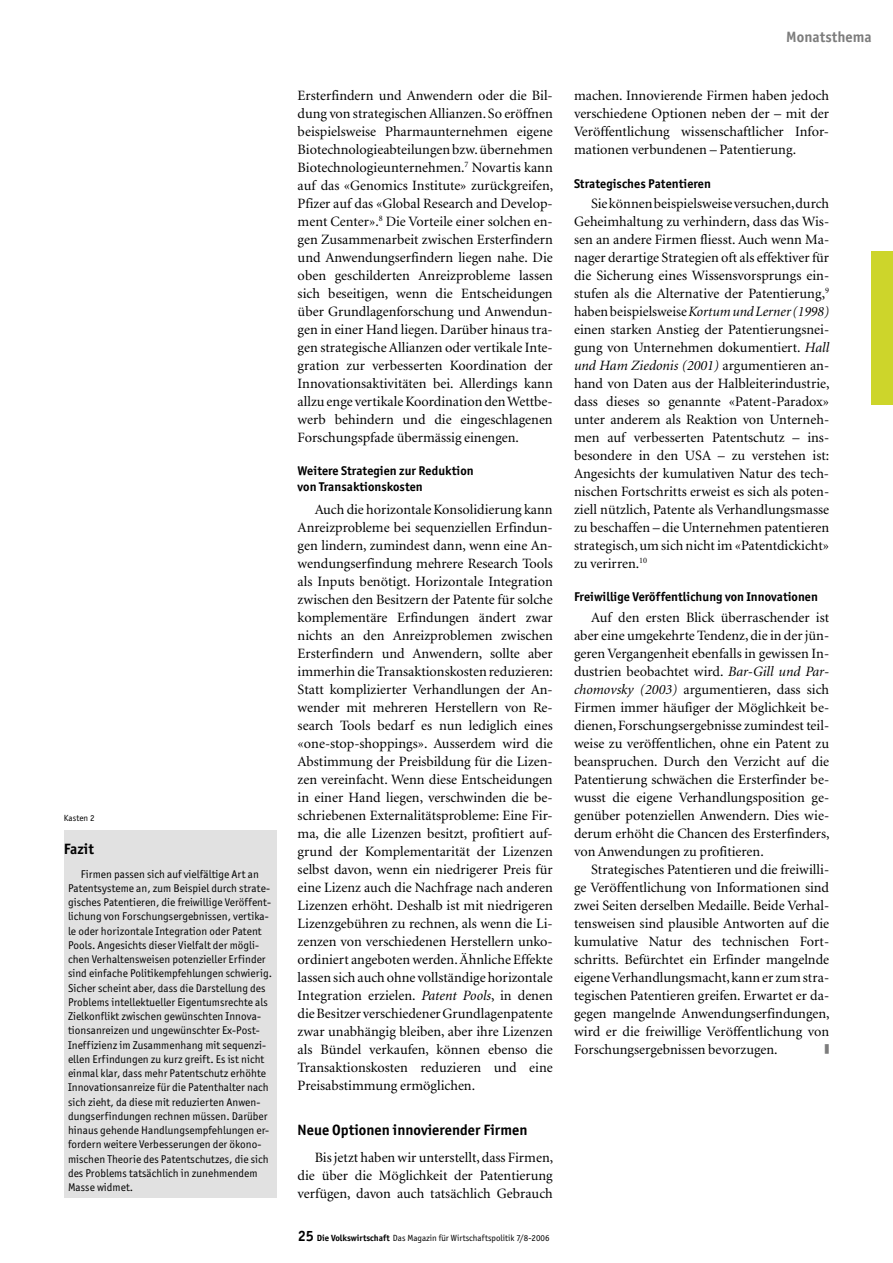
<style>
.page{position:relative;width:893px;height:1263px;background:#fff}
.page>*{position:absolute;margin:0;border:0;box-sizing:border-box;transform-origin:0 0}
._04_Zwischentitel_1{font:700 15px "Officina San ITC";letter-spacing:.005em;color:#000}
.t1{font:700 15px "Officina San ITC";letter-spacing:.005em;color:#7c7c7c}
._03_Grundschrift{font:14.25px/18px "Minion";color:#000;text-align:justify}
._05_Zwischentitel_2{font:700 12.75px/16.5px "Officina San ITC";letter-spacing:.005em;color:#000}
._12_Kasten-Text{font:11.25px/14.2px "Officina San ITC";letter-spacing:.005em;color:#000}
._06_Abbildungen{font:9px "Officina San ITC";color:#000}
.s1{font-style:italic}
.s2{font-weight:700;font-size:15px}
.s3{font-weight:700}
</style>
<div class="page">
<div style="left:872px;top:252px;width:21px;height:153px;background:#cdd52b"></div>
<div style="left:64px;top:829px;width:212px;height:368px;background:#e1e1e1"></div>
<p class="_06_Abbildungen" style="left:64px;top:813px;width:32px">Kasten 2</p>
<p class="_04_Zwischentitel_1" style="left:64px;top:840px;width:32px">Fazit</p>
<p class="_12_Kasten-Text" style="left:68px;top:866px;width:206px;text-indent:13px">Firmen passen sich auf vielfältige Art an Patentsysteme an, zum Beispiel durch strate&shy;gisches Patentieren, die freiwillige Veröffent&shy;lichung von Forschungsergebnissen, vertika&shy;le oder horizontale Integration oder Patent Pools. Angesichts dieser Vielfalt der mögli&shy;chen Verhaltensweisen potenzieller Erfinder sind einfache Politikempfehlungen schwierig.<br>Sicher scheint aber, dass die Darstellung des Problems intellektueller Eigentumsrechte als Zielkonflikt zwischen gewünschten Innova&shy;tionsanreizen und ungewünschter Ex-Post-Ineffizienz im Zusammenhang mit sequenzi&shy;ellen Erfindungen zu kurz greift. Es ist nicht einmal klar, dass mehr Patentschutz erhöhte Innovationsanreize für die Patenthalter nach sich zieht, da diese mit reduzierten Anwen&shy;dungserfindungen rechnen müssen. Darüber hinaus gehende Handlungsempfehlungen er&shy;fordern weitere Verbesserungen der ökono&shy;mischen Theorie des Patentschutzes, die sich des Problems tatsächlich in zunehmendem Masse widmet.</p>
<p class="_03_Grundschrift" style="left:298px;top:86px;width:257px">Ersterfindern und Anwendern oder die Bil&shy;dung von strategischen Allianzen. So eröffnen beispielsweise Pharmaunternehmen eigene Biotechnologieabteilungen bzw. übernehmen Biotechnologieunternehmen.<sup>7</sup> Novartis kann auf das «Genomics Institute» zurückgreifen, Pfizer auf das «Global Research and Develop&shy;ment Center».<sup>8</sup> Die Vorteile einer solchen en&shy;gen Zusammenarbeit zwischen Ersterfindern und Anwendungserfindern liegen nahe. Die oben geschilderten Anreizprobleme lassen sich beseitigen, wenn die Entscheidungen über Grundlagenforschung und Anwendun&shy;gen in einer Hand liegen. Darüber hinaus tra&shy;gen strategische Allianzen oder vertikale Inte&shy;gration zur verbesserten Koordination der Innovationsaktivitäten bei. Allerdings kann allzu enge vertikale Koordination den Wettbe&shy;werb behindern und die eingeschlagenen Forschungspfade übermässig einengen.</p>
<p class="_05_Zwischentitel_2" style="left:298px;top:462px;width:177px">Weitere Strategien zur Reduktion von Transaktionskosten</p>
<p class="_03_Grundschrift" style="left:298px;top:500px;width:257px;text-indent:17px">Auch die horizontale Konsolidierung kann Anreizprobleme bei sequenziellen Erfindun&shy;gen lindern, zumindest dann, wenn eine An&shy;wendungserfindung mehrere Research Tools als Inputs benötigt. Horizontale Integration zwischen den Besitzern der Patente für solche komplementäre Erfindungen ändert zwar nichts an den Anreizproblemen zwischen Ersterfindern und Anwendern, sollte aber immerhin die Transaktionskosten reduzieren:<br>Statt komplizierter Verhandlungen der An&shy;wender mit mehreren Herstellern von Re&shy;search Tools bedarf es nun lediglich eines «one-stop-shoppings». Ausserdem wird die Abstimmung der Preisbildung für die Lizen&shy;zen vereinfacht. Wenn diese Entscheidungen in einer Hand liegen, verschwinden die be&shy;schriebenen Externalitätsprobleme: Eine Fir&shy;ma, die alle Lizenzen besitzt, profitiert auf&shy;grund der Komplementarität der Lizenzen selbst davon, wenn ein niedrigerer Preis für eine Lizenz auch die Nachfrage nach anderen Lizenzen erhöht. Deshalb ist mit niedrigeren Lizenzgebühren zu rechnen, als wenn die Li&shy;zenzen von verschiedenen Herstellern unko&shy;ordiniert angeboten werden. Ähnliche Effekte lassen sich auch ohne vollständige horizontale Integration erzielen. <span class="s1">Patent Pools</span>, in denen die Besitzer verschiedener Grundlagenpatente zwar unabhängig bleiben, aber ihre Lizenzen als Bündel verkaufen, können ebenso die Transaktionskosten reduzieren und eine Preisabstimmung ermöglichen.</p>
<p class="_04_Zwischentitel_1" style="left:298px;top:1120px;width:231px">Neue Optionen innovierender Firmen</p>
<p class="_03_Grundschrift" style="left:298px;top:1148px;width:257px;text-indent:17px">Bis jetzt haben wir unterstellt, dass Firmen, die über die Möglichkeit der Patentierung verfügen, davon auch tatsächlich Gebrauch</p>
<p class="_06_Abbildungen" style="left:298px;top:1232px;width:253px"><span class="s2">25</span> <span class="s3">Die Volkswirtschaft</span> Das Magazin für Wirtschaftspolitik 7/8-2006</p>
<p class="t1" style="left:786px;top:27px;width:87px">Monatsthema</p>
<p class="_03_Grundschrift" style="left:574px;top:86px;width:257px">machen. Innovierende Firmen haben jedoch verschiedene Optionen neben der – mit der Veröffentlichung wissenschaftlicher Infor&shy;mationen verbundenen – Patentierung.</p>
<p class="_05_Zwischentitel_2" style="left:574px;top:175px;width:138px">Strategisches Patentieren</p>
<p class="_03_Grundschrift" style="left:574px;top:194px;width:257px;text-indent:17px">Sie können beispielsweise versuchen, durch Geheimhaltung zu verhindern, dass das Wis&shy;sen an andere Firmen fliesst. Auch wenn Ma&shy;nager derartige Strategien oft als effektiver für die Sicherung eines Wissensvorsprungs ein&shy;stufen als die Alternative der Patentierung,<sup>9 </sup>haben beispielsweise <span class="s1">Kortum und Lerner (1998) </span>einen starken Anstieg der Patentierungsnei&shy;gung von Unternehmen dokumentiert. <span class="s1">Hall und Ham Ziedonis (2001)</span> argumentieren an&shy;hand von Daten aus der Halbleiterindustrie, dass dieses so genannte «Patent-Paradox» unter anderem als Reaktion von Unterneh&shy;men auf verbesserten Patentschutz – ins&shy;besondere in den USA – zu verstehen ist:<br>Angesichts der kumulativen Natur des tech&shy;nischen Fortschritts erweist es sich als poten&shy;ziell nützlich, Patente als Verhandlungsmasse zu beschaffen – die Unternehmen patentieren strategisch, um sich nicht im «Patentdickicht» zu verirren.<sup>10</sup></p>
<p class="_05_Zwischentitel_2" style="left:574px;top:588px;width:245px">Freiwillige Veröffentlichung von Innovationen</p>
<p class="_03_Grundschrift" style="left:574px;top:608px;width:257px;text-indent:17px">Auf den ersten Blick überraschender ist aber eine umgekehrte Tendenz, die in der jün&shy;geren Vergangenheit ebenfalls in gewissen In&shy;dustrien beobachtet wird. <span class="s1">Bar-Gill und Par&shy;chomovsky (2003)</span> argumentieren, dass sich Firmen immer häufiger der Möglichkeit be&shy;dienen, Forschungsergebnisse zumindest teil&shy;weise zu veröffentlichen, ohne ein Patent zu beanspruchen. Durch den Verzicht auf die Patentierung schwächen die Ersterfinder be&shy;wusst die eigene Verhandlungsposition ge&shy;genüber potenziellen Anwendern. Dies wie&shy;derum erhöht die Chancen des Ersterfinders, von Anwendungen zu profitieren.</p>
<p class="_03_Grundschrift" style="left:574px;top:860px;width:257px;text-indent:17px">Strategisches Patentieren und die freiwilli&shy;ge Veröffentlichung von Informationen sind zwei Seiten derselben Medaille. Beide Verhal&shy;tensweisen sind plausible Antworten auf die kumulative Natur des technischen Fort&shy;schritts. Befürchtet ein Erfinder mangelnde eigene Verhandlungsmacht, kann er zum stra&shy;tegischen Patentieren greifen. Erwartet er da&shy;gegen mangelnde Anwendungserfindungen, wird er die freiwillige Veröffentlichung von Forschungsergebnissen bevorzugen.</p>
</div>
